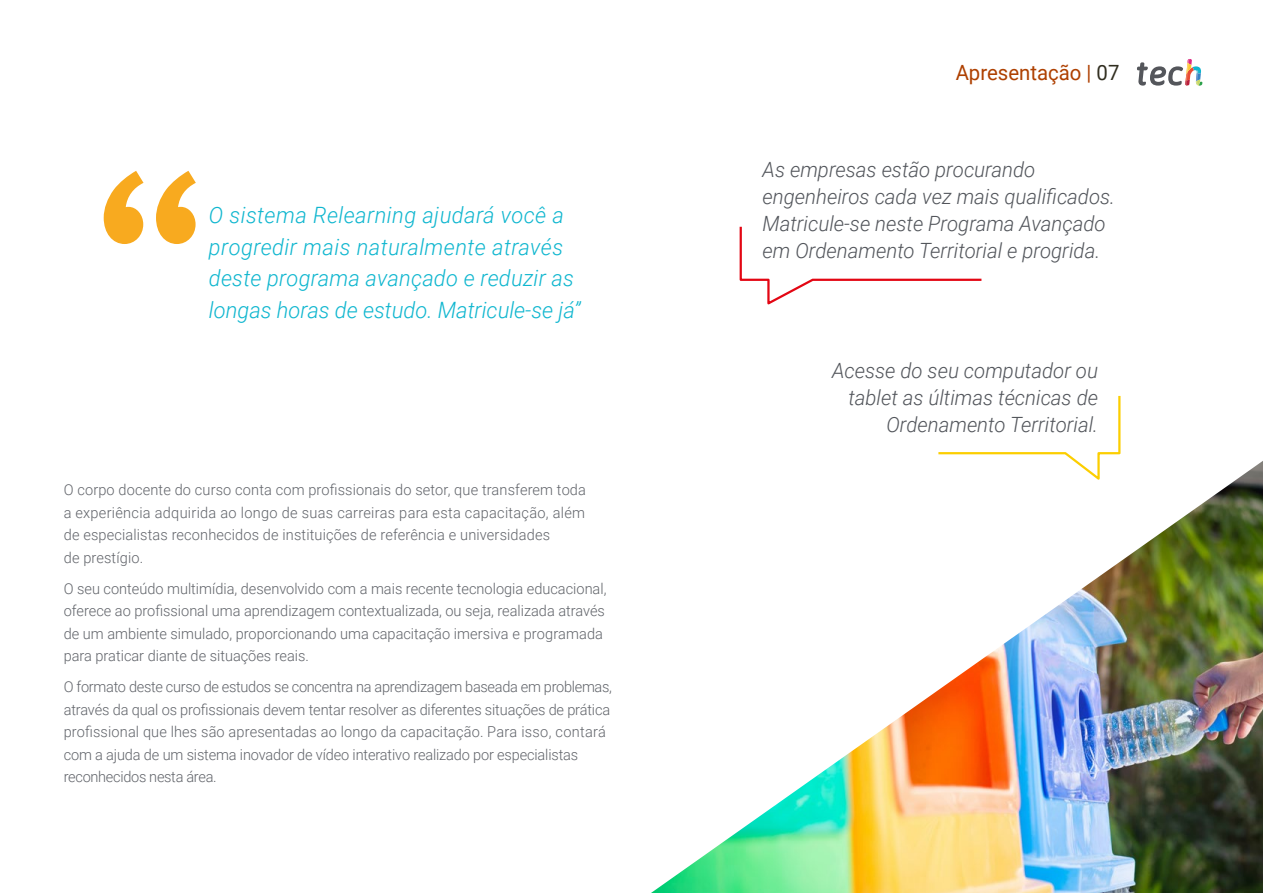
<style>
.page{position:relative;width:1263px;height:893px;background:#fff}
.page>*{position:absolute;margin:0;border:0;box-sizing:border-box;transform-origin:0 0}
.t1{font:italic 300 22.5px/31.5px "Roboto";letter-spacing:.01em;color:#0fb6cf}
.t2{font:italic 300 21px/27px "Roboto";color:#52555b;text-align:right}
.t3{font:21px "Roboto";color:#ae4000}
.t4{font:300 15px/22.5px "Roboto";color:#61646a}
.s1{color:#312e20}
</style>
<div class="page">
<img style="left:651px;top:461px;width:612px;height:432px">
<svg style="left:1137px;top:59px;width:65px;height:27px"></svg>
<svg style="left:104px;top:171px;width:92px;height:73px"></svg>
<svg style="left:936px;top:395px;width:186px;height:88px"></svg>
<svg style="left:739px;top:226px;width:243px;height:79px"></svg>
<h1 class="t1" style="left:209px;top:199px;width:373px">O sistema Relearning ajudará você a progredir mais naturalmente através deste programa avançado e reduzir as longas horas de estudo. Matricule-se já”</h1>
<p class="t4" style="left:64px;top:478px;width:524px">O corpo docente do curso conta com profissionais do setor, que transferem toda a experiência adquirida ao longo de suas carreiras para esta capacitação, além de especialistas reconhecidos de instituições de referência e universidades<br>de prestígio.</p>
<p class="t4" style="left:64px;top:577px;width:544px">O seu conteúdo multimídia, desenvolvido com a mais recente tecnologia educacional, oferece ao profissional uma aprendizagem contextualizada, ou seja, realizada através de um ambiente simulado, proporcionando uma capacitação imersiva e programada para praticar diante de situações reais.</p>
<p class="t4" style="left:64px;top:675px;width:550px">O formato deste curso de estudos se concentra na aprendizagem baseada em problemas, através da qual os profissionais devem tentar resolver as diferentes situações de prática profissional que lhes são apresentadas ao longo da capacitação. Para isso, contará com a ajuda de um sistema inovador de vídeo interativo realizado por especialistas reconhecidos nesta área.</p>
<h2 class="t3" style="left:956px;top:57px;width:165px">Apresentação | <span class="s1">07</span></h2>
<h2 class="t2" style="left:762px;top:155px;width:354px;text-align:left">As empresas estão procurando engenheiros cada vez mais qualificados.<br>Matricule-se neste Programa Avançado em Ordenamento Territorial e progrida.</h2>
<h2 class="t2" style="left:832px;top:356px;width:268px">Acesse do seu computador ou tablet as últimas técnicas de<br>Ordenamento Territorial.</h2>
</div>
